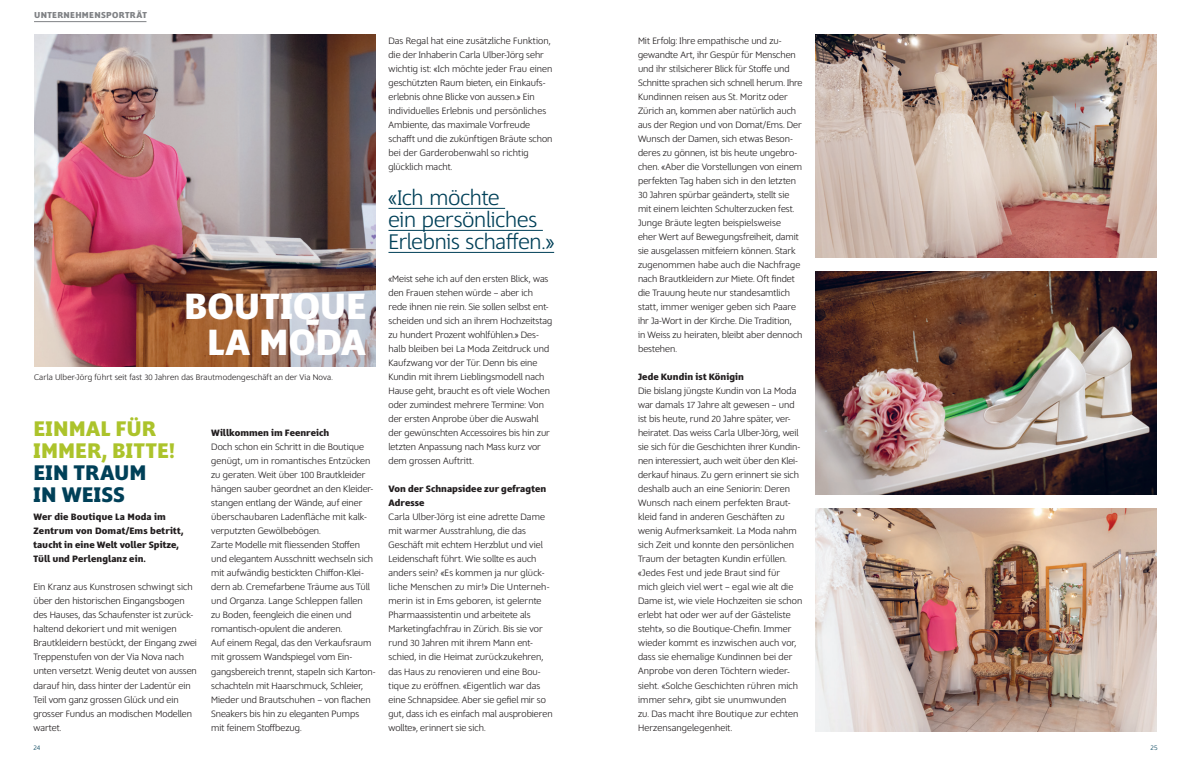
<style>
.page{position:relative;width:1191px;height:766px;background:#fff}
.page>*{position:absolute;margin:0;border:0;box-sizing:border-box;transform-origin:0 0}
.t1{font:600 38px/36px "Sigma";color:#fff;text-align:right}
.t2{font:200 22px/22px "Sigma";letter-spacing:-.005em;color:#004058}
.t3{font:600 22px/22px "Sigma";letter-spacing:.005em;color:#acc32b}
.t4{font:600 22px/22px "Sigma";letter-spacing:.01em;color:#004058}
.t5{font:200 9.6px/14px "Sigma";color:#231f20}
.t6{font:600 9.6px/14px "Sigma";letter-spacing:.005em;color:#231f20}
.t7{font:600 9px "Sigma";letter-spacing:.04em;color:#808285}
.t8{font:200 8.4px "Sigma";letter-spacing:.015em;color:#231f20}
.t9{font:200 7px "Sigma";color:#004058}
</style>
<div class="page">
<hr style="left:34px;top:21px;width:112px;height:1px;background:#808285">
<img style="left:34px;top:34px;width:342px;height:332px">
<hr style="left:388px;top:208px;width:117px;height:1px;background:#004058">
<hr style="left:388px;top:230px;width:155px;height:1px;background:#004058">
<hr style="left:388px;top:252px;width:166px;height:1px;background:#004058">
<img style="left:815px;top:34px;width:342px;height:223px">
<img style="left:815px;top:271px;width:342px;height:223px">
<img style="left:815px;top:508px;width:342px;height:223px">
<p class="t7" style="left:34px;top:10px;width:114px">UNTERNEHMENSPORTRÄT</p>
<h1 class="t1" style="left:184px;top:289px;width:183px">BOUTIQUE<br>LA MODA</h1>
<p class="t8" style="left:34px;top:372px;width:300px">Carla Ulber-Jörg führt seit fast 30 Jahren das Brautmodengeschäft an der Via Nova.</p>
<h2 class="t3" style="left:34px;top:418px;width:143px">EINMAL FÜR<br>IMMER, BITTE!</h2>
<h2 class="t4" style="left:34px;top:462px;width:114px">EIN TRAUM<br>IN WEISS</h2>
<p class="t6" style="left:33px;top:510px;width:152px">Wer die Boutique La Moda im<br>Zentrum von Domat/Ems betritt, taucht in eine Welt voller Spitze,<br>Tüll und Perlenglanz ein.</p>
<p class="t5" style="left:33px;top:580px;width:165px">Ein Kranz aus Kunstrosen schwingt sich über den historischen Eingangsbogen des Hauses, das Schaufenster ist zurück&shy;haltend dekoriert und mit wenigen Brautkleidern bestückt, der Eingang zwei Treppenstufen von der Via Nova nach unten versetzt. Wenig deutet von aussen darauf hin, dass hinter der Ladentür ein Teil vom ganz grossen Glück und ein grosser Fundus an modischen Modellen wartet.</p>
<p class="t6" style="left:211px;top:426px;width:120px">Willkommen im Feenreich</p>
<p class="t5" style="left:211px;top:440px;width:166px">Doch schon ein Schritt in die Boutique genügt, um in romantisches Entzücken zu geraten. Weit über 100 Brautkleider hängen sauber geordnet an den Kleider&shy;stangen entlang der Wände, auf einer überschaubaren Ladenfläche mit kalk&shy;verputzten Gewölbebögen.<br>Zarte Modelle mit fliessenden Stoffen und elegantem Ausschnitt wechseln sich mit aufwändig bestickten Chiffon-Klei&shy;dern ab. Cremefarbene Träume aus Tüll und Organza. Lange Schleppen fallen<br>zu Boden, feengleich die einen und romantisch-opulent die anderen.<br>Auf einem Regal, das den Verkaufsraum mit grossem Wandspiegel vom Ein&shy;gangsbereich trennt, stapeln sich Karton&shy;schachteln mit Haarschmuck, Schleier, Mieder und Brautschuhen – von flachen Sneakers bis hin zu eleganten Pumps<br>mit feinem Stoffbezug.</p>
<p class="t5" style="left:388px;top:34px;width:165px">Das Regal hat eine zusätzliche Funktion, die der Inhaberin Carla Ulber-Jörg sehr wichtig ist: «Ich möchte jeder Frau einen geschützten Raum bieten, ein Einkaufs&shy;erlebnis ohne Blicke von aussen.» Ein individuelles Erlebnis und persönliches Ambiente, das maximale Vorfreude schafft und die zukünftigen Bräute schon bei der Garderobenwahl so richtig glücklich macht.</p>
<h2 class="t2" style="left:388px;top:187px;width:167px">«Ich möchte<br>ein persönliches<br>Erlebnis schaffen.»</h2>
<p class="t5" style="left:388px;top:272px;width:165px">«Meist sehe ich auf den ersten Blick, was den Frauen stehen würde – aber ich rede ihnen nie rein. Sie sollen selbst ent&shy;scheiden und sich an ihrem Hochzeitstag zu hundert Prozent wohlfühlen.» Des&shy;halb bleiben bei La Moda Zeitdruck und Kaufzwang vor der Tür. Denn bis eine Kundin mit ihrem Lieblingsmodell nach Hause geht, braucht es oft viele Wochen oder zumindest mehrere Termine: Von der ersten Anprobe über die Auswahl der gewünschten Accessoires bis hin zur letzten Anpassung nach Mass kurz vor dem grossen Auftritt.</p>
<p class="t6" style="left:388px;top:482px;width:159px">Von der Schnapsidee zur gefragten<br>Adresse</p>
<p class="t5" style="left:388px;top:510px;width:166px">Carla Ulber-Jörg ist eine adrette Dame mit warmer Ausstrahlung, die das Geschäft mit echtem Herzblut und viel Leidenschaft führt. Wie sollte es auch anders sein? «Es kommen ja nur glück&shy;liche Menschen zu mir!» Die Unterneh&shy;merin ist in Ems geboren, ist gelernte Pharmaassistentin und arbeitete als Marketingfachfrau in Zürich. Bis sie vor rund 30 Jahren mit ihrem Mann ent&shy;schied, in die Heimat zurückzukehren, das Haus zu renovieren und eine Bou&shy;tique zu eröffnen. «Eigentlich war das eine Schnapsidee. Aber sie gefiel mir so gut, dass ich es einfach mal ausprobieren wollte», erinnert sie sich.</p>
<p class="t5" style="left:638px;top:34px;width:166px">Mit Erfolg: Ihre empathische und zu&shy;gewandte Art, ihr Gespür für Menschen und ihr stilsicherer Blick für Stoffe und Schnitte sprachen sich schnell herum. Ihre Kundinnen reisen aus St. Moritz oder Zürich an, kommen aber natürlich auch aus der Region und von Domat/Ems. Der Wunsch der Damen, sich etwas Beson&shy;deres zu gönnen, ist bis heute ungebro&shy;chen. «Aber die Vorstellungen von einem perfekten Tag haben sich in den letzten 30 Jahren spürbar geändert», stellt sie mit einem leichten Schulterzucken fest.<br>Junge Bräute legten beispielsweise<br>eher Wert auf Bewegungsfreiheit, damit sie ausgelassen mitfeiern können. Stark zugenommen habe auch die Nachfrage nach Brautkleidern zur Miete. Oft findet die Trauung heute nur standesamtlich statt, immer weniger geben sich Paare ihr Ja-Wort in der Kirche. Die Tradition,<br>in Weiss zu heiraten, bleibt aber dennoch bestehen.</p>
<p class="t6" style="left:638px;top:370px;width:107px">Jede Kundin ist Königin</p>
<p class="t5" style="left:638px;top:384px;width:166px">Die bislang jüngste Kundin von La Moda war damals 17 Jahre alt gewesen – und ist bis heute, rund 20 Jahre später, ver&shy;heiratet. Das weiss Carla Ulber-Jörg, weil sie sich für die Geschichten ihrer Kundin&shy;nen interessiert, auch weit über den Klei&shy;derkauf hinaus. Zu gern erinnert sie sich deshalb auch an eine Seniorin: Deren Wunsch nach einem perfekten Braut&shy;kleid fand in anderen Geschäften zu wenig Aufmerksamkeit. La Moda nahm sich Zeit und konnte den persönlichen Traum der betagten Kundin erfüllen. «Jedes Fest und jede Braut sind für<br>mich gleich viel wert – egal wie alt die Dame ist, wie viele Hochzeiten sie schon erlebt hat oder wer auf der Gästeliste steht», so die Boutique-Chefin. Immer wieder kommt es inzwischen auch vor, dass sie ehemalige Kundinnen bei der Anprobe von deren Töchtern wieder&shy;sieht. «Solche Geschichten rühren mich immer sehr», gibt sie unumwunden<br>zu. Das macht ihre Boutique zur echten Herzensangelegenheit.</p>
<p class="t9" style="left:33px;top:743px;width:8px">24</p>
<p class="t9" style="left:1150px;top:743px;width:8px">25</p>
</div>
